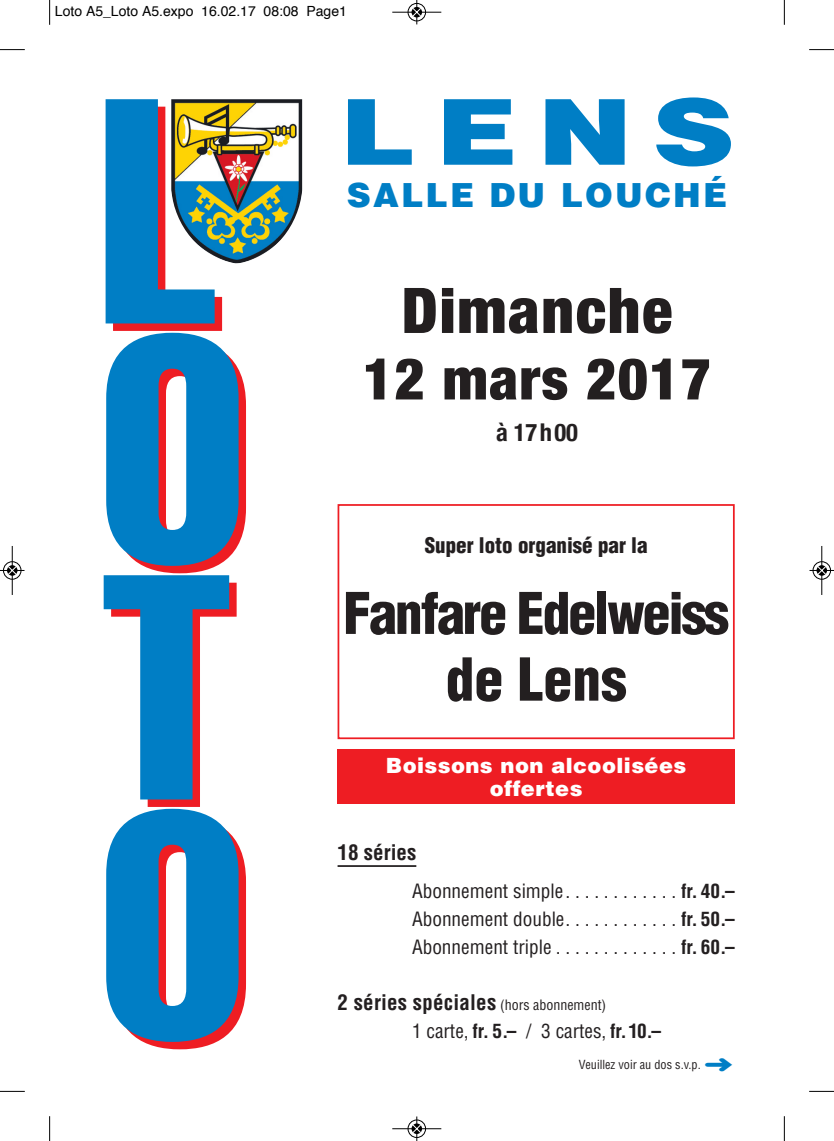
<style>
.page{position:relative;width:834px;height:1141px;background:#fff}
.page>*{position:absolute;margin:0;border:0;box-sizing:border-box;transform-origin:0 0}
.t1{font:extra-condensed 315px/238px "Helvetica";color:#007ec5;text-align:justify}
.t2{font:900 91px "Helvetica";color:#007ec5;scale:1.25 1}
.t3{font:900 condensed 63px "Helvetica Neue";letter-spacing:.025em;color:#231f20}
.t4{font:900 condensed 57.75px "Helvetica Neue";letter-spacing:.025em;color:#231f20}
.t5{font:900 condensed 57.75px "Helvetica";color:#231f20}
.t6{font:900 condensed 56px "Helvetica";letter-spacing:-.04em;color:#231f20}
.t7{font:900 33.25px "Helvetica";letter-spacing:.065em;color:#007ec5}
.t8{font:700 condensed 24.5px "Helvetica Neue";letter-spacing:.05em;color:#231f20}
.t9{font:700 condensed 21px "Helvetica";letter-spacing:.01em;color:#231f20}
.t10{font:900 21px/22.8px "Helvetica";letter-spacing:.02em;color:#fff;text-align:center}
.t11{font:900 condensed 21px "Helvetica";color:#231f20}
.t12{font:condensed 19.25px/28px "Helvetica";color:#231f20;text-align:justify}
.t13{font:14px "Helvetica";color:#000}
.t14{font:condensed 12.25px "Helvetica";color:#231f20}
.s1{font-weight:700}
.s2{font-weight:400;font-size:14px}
.s3{color:#007ec5}
</style>
<div class="page">
<img style="left:171px;top:99px;width:131px;height:164px">
<div style="left:337px;top:504px;width:397px;height:235px;border:2px solid #ee1d23"></div>
<hr style="left:337px;top:865px;width:79px;height:2px;background:#231f20">
<div style="left:337px;top:749px;width:397px;height:55px;background:#ee1d23"></div>
<svg style="left:49px;top:0;width:1px;height:25px"></svg>
<svg style="left:0;top:49px;width:25px;height:1px"></svg>
<svg style="left:783px;top:0;width:1px;height:25px"></svg>
<svg style="left:809px;top:49px;width:24px;height:1px"></svg>
<svg style="left:49px;top:1116px;width:1px;height:25px"></svg>
<svg style="left:0;top:1091px;width:25px;height:1px"></svg>
<svg style="left:783px;top:1116px;width:1px;height:25px"></svg>
<svg style="left:809px;top:1091px;width:24px;height:1px"></svg>
<div style="left:407px;top:3px;width:19px;height:19px;border:1px solid #fff;border-radius:50%"></div>
<hr style="left:392px;top:12px;width:49px;height:1px;background:#000">
<div style="left:408px;top:3px;width:17px;height:18px;border:1px solid #000;border-radius:50%"></div>
<svg style="left:412px;top:0;width:9px;height:24px"></svg>
<div style="left:407px;top:1119px;width:19px;height:19px;border:1px solid #fff;border-radius:50%"></div>
<hr style="left:392px;top:1128px;width:49px;height:1px;background:#000">
<div style="left:408px;top:1120px;width:17px;height:18px;border:1px solid #000;border-radius:50%"></div>
<svg style="left:412px;top:1116px;width:9px;height:25px"></svg>
<div style="left:3px;top:561px;width:19px;height:19px;border:1px solid #fff;border-radius:50%"></div>
<hr style="left:12px;top:546px;width:1px;height:49px;background:#000">
<div style="left:3px;top:561px;width:18px;height:18px;border:1px solid #000;border-radius:50%"></div>
<svg style="left:0;top:566px;width:24px;height:9px"></svg>
<div style="left:812px;top:561px;width:19px;height:19px;border:1px solid #fff;border-radius:50%"></div>
<hr style="left:821px;top:546px;width:1px;height:49px;background:#000">
<div style="left:812px;top:561px;width:18px;height:18px;border:1px solid #000;border-radius:50%"></div>
<svg style="left:809px;top:566px;width:24px;height:9px"></svg>
<p class="t13" style="left:55px;top:5px;width:293px">Loto A5_Loto A5.expo 16.02.17 08:08 Page1</p>
<h1 class="t1" style="left:99px;top:112px;width:148px">L O T O</h1>
<h2 class="t2" style="left:339px;top:80px;width:318px">LENS</h2>
<h3 class="t7" style="left:347px;top:176px;width:382px">SALLE DU LOUCHÉ</h3>
<h3 class="t3" style="left:401px;top:272px;width:272px">Dimanche</h3>
<h3 class="t4" style="left:363px;top:343px;width:349px">12 mars 2017</h3>
<p class="t8" style="left:496px;top:418px;width:83px">à 17h00</p>
<p class="t11" style="left:424px;top:533px;width:224px">Super loto organisé par la</p>
<h3 class="t6" style="left:343px;top:582px;width:387px">Fanfare Edelweiss</h3>
<h3 class="t5" style="left:445px;top:647px;width:183px">de Lens</h3>
<p class="t10" style="left:386px;top:754px;width:302px">Boissons non alcoolisées offertes</p>
<p class="t9" style="left:337px;top:841px;width:80px">18 séries</p>
<p class="t12" style="left:412px;top:877px;width:324px">Abonnement simple. . . . . . . . . . . . <span class="s1">fr. 40.– </span>Abonnement double. . . . . . . . . . . . <span class="s1">fr. 50.– </span>Abonnement triple . . . . . . . . . . . . . <span class="s1">fr. 60.–</span></p>
<p class="t9" style="left:337px;top:991px;width:270px">2 séries spéciales <span class="s2">(hors abonnement)</span></p>
<p class="t12" style="left:412px;top:1017px;width:250px">1 carte, <span class="s1">fr. 5.–</span> / 3 cartes, <span class="s1">fr.10.–</span></p>
<p class="t14" style="left:578px;top:1057px;width:156px">Veuillez voir au dos s.v.p. <span class="s3">➜</span></p>
</div>
